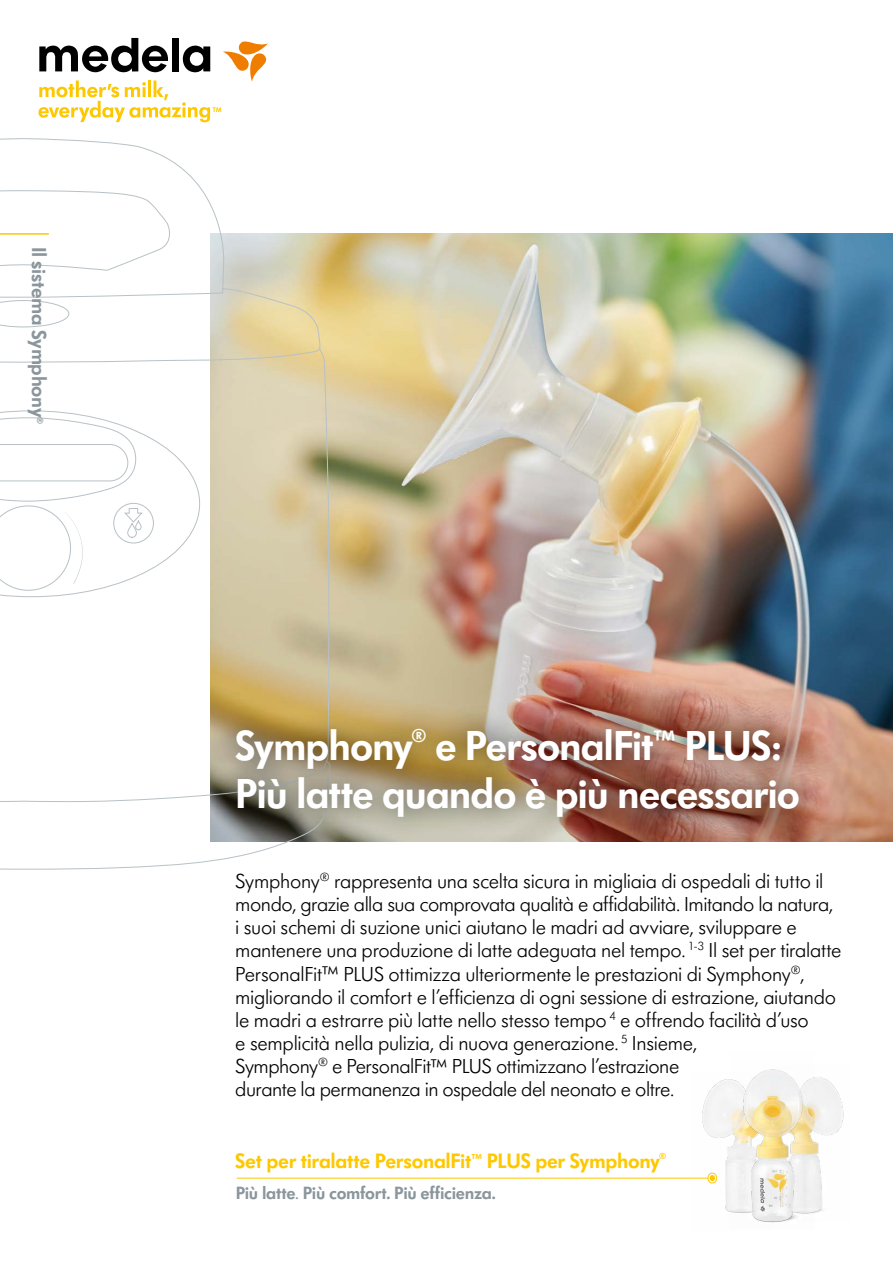
<style>
.page{position:relative;width:893px;height:1263px;background:#fff}
.page>*{position:absolute;margin:0;border:0;box-sizing:border-box;transform-origin:0 0}
.t1{font:600 43.5px/47.8px "Futura SB Medela";letter-spacing:-.025em;color:#fff}
.t2{font:600 21.75px "Futura SB Medela";letter-spacing:-.015em;color:#fec800}
.t3{font:300 21px/23.1px "Futura SB Medela";letter-spacing:-.015em;color:#000}
.t4{font:600 21px "Futura SB Medela";letter-spacing:-.015em;color:#8a959c}
.t5{font:600 19.35px "Futura SB Medela";color:#fff}
.t6{font:600 18.45px "Futura SB Medela";letter-spacing:-.015em;color:#8a959c}
.t7{font:600 9px "Futura SB Medela";color:#8a959c}
.t8{font:600 9px "Futura SB Medela";color:#fec800}
.s1{font-weight:400}
</style>
<div class="page">
<img style="left:330px;top:234px;width:563px;height:608px">
<img style="left:702px;top:1079px;width:27px;height:133px">
<img style="left:815px;top:1077px;width:29px;height:136px">
<img style="left:729px;top:1069px;width:86px;height:154px">
<svg style="left:38px;top:38px;width:230px;height:84px"></svg>
<svg style="left:0;top:138px;width:330px;height:732px"></svg>
<svg style="left:0;top:347px;width:320px;height:16px"></svg>
<svg style="left:0;top:190px;width:175px;height:81px"></svg>
<svg style="left:0;top:760px;width:210px;height:42px"></svg>
<svg style="left:0;top:287px;width:223px;height:40px"></svg>
<hr style="left:0;top:233px;width:49px;height:2px;background:#fec800">
<hr style="left:237px;top:1177px;width:471px;height:2px;background:#fec800">
<svg style="left:710px;top:1175px;width:5px;height:6px"></svg>
<div style="left:708px;top:1173px;width:9px;height:10px;border:1px solid #fec800;border-radius:50%"></div>
<div style="left:210px;top:703px;width:615px;height:139px;background:#000;opacity:.75"></div>
<p class="t4" style="left:52px;top:247px;width:172px;rotate:90deg">Il sistema Symphony</p>
<p class="t7" style="left:46px;top:417px;width:8px;rotate:90deg">®</p>
<h1 class="t1" style="left:235px;top:721px;width:179px">Symphony</h1>
<p class="t5" style="left:411px;top:724px;width:16px">®</p>
<h1 class="t1" style="left:235px;top:721px;width:566px;text-indent:200px">e PersonalFit<sup>™</sup> PLUS:<br>Più latte quando è più necessario</h1>
<p class="t3" style="left:235px;top:869px;width:608px">Symphony<sup>®</sup> rappresenta una scelta sicura in migliaia di ospedali di tutto il mondo, grazie alla sua comprovata qualità e affidabilità. Imitando la natura, i suoi schemi di suzione unici aiutano le madri ad avviare, sviluppare e mantenere una produzione di latte adeguata nel tempo. <sup>1-3</sup> Il set per tiralatte PersonalFit™ PLUS ottimizza ulteriormente le prestazioni di Symphony<sup>®</sup>, migliorando il comfort e l’efficienza di ogni sessione di estrazione, aiutando le madri a estrarre più latte nello stesso tempo <sup>4</sup> e offrendo facilità d’uso<br>e semplicità nella pulizia, di nuova generazione. <sup>5</sup> Insieme,<br>Symphony<sup>®</sup> e PersonalFit™ PLUS ottimizzano l’estrazione<br>durante la permanenza in ospedale del neonato e oltre.</p>
<p class="t2" style="left:235px;top:1148px;width:426px">Set per tiralatte PersonalFit<sup>™</sup> PLUS per Symphony</p>
<p class="t6" style="left:236px;top:1182px;width:262px">Più latte<span class="s1">.</span> Più comfort. Più efficienza.</p>
<p class="t8" style="left:659px;top:1151px;width:8px">®</p>
</div>
